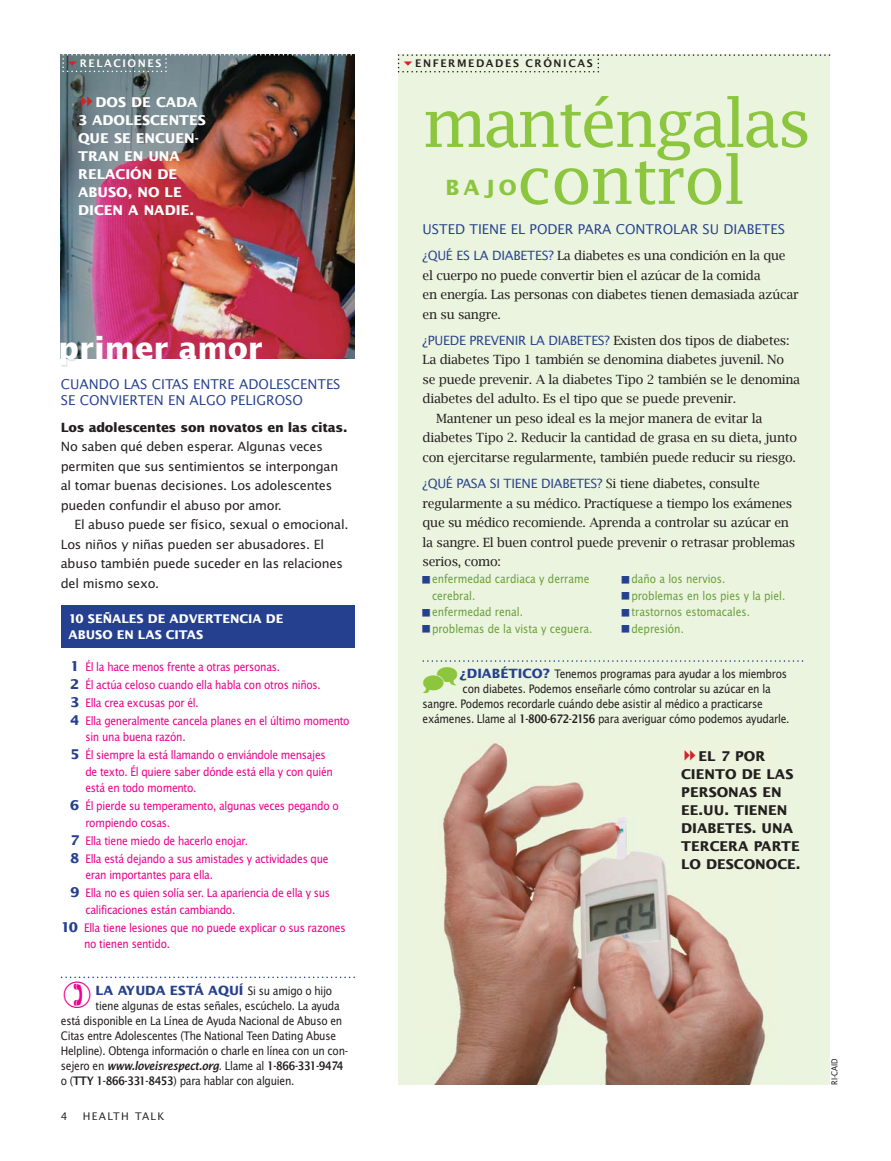
<style>
.page{position:relative;width:891px;height:1161px;background:#fff}
.page>*{position:absolute;margin:0;border:0;box-sizing:border-box;transform-origin:0 0}
.t1{font:66px "Lucida Fax";letter-spacing:-.05em;color:#8cc63f}
.t2{font:66px "Lucida Fax";letter-spacing:-.03em;color:#8cc63f}
.t3{font:700 30px "Lucida Sans Std";color:#fff}
.t4{font:700 21px "Lucida Sans Std";color:#8cc63f}
.t5{font:13.5px/16.5px "Lucida Sans Std";color:#25408e}
.t6{font:700 13.5px/18px "Lucida Sans Std";color:#231f20}
.t7{font:700 13.5px/18px "Lucida Sans Std";color:#fff}
.t8{font:12.75px/19.5px "Lucida Bright";letter-spacing:-.02em;color:#231f20}
.t9{font:12.75px/18px "Lucida Sans Nar EF";letter-spacing:-.02em;color:#ec008c}
.t10{font:12.75px/15px "Lucida Sans Nar EF";letter-spacing:-.02em;color:#231f20}
.t11{font:12.75px/19.5px "Lucida Sans Std";letter-spacing:-.02em;color:#231f20}
.t12{font:12.75px/16.5px "Lucida Sans Nar EF";color:#6ba03c}
.t13{font:12.75px "Lucida Sans Nar EF Dem Bol Ita";letter-spacing:-.02em;color:#231f20}
.t14{font:12.75px "Lucida Sans Std";letter-spacing:-.02em;color:#25408e}
.t15{font:700 12.75px "Lucida Sans Std";letter-spacing:-.02em;color:#231f20}
.t16{font:700 12.75px "Lucida Sans Std";color:#25408e}
.t17{font:700 12px/16.5px "Lucida Sans Std";color:#fff}
.t18{font:600 10.5px "Lucida Sans";letter-spacing:.15em;color:#231f20}
.t19{font:10.5px "Lucida Sans Std";letter-spacing:.13em;color:#231f20}
.t20{font:600 10.5px "Lucida Sans";letter-spacing:.15em;color:#fff}
.t21{font:9px "Lucida Sans Nar EF";color:#231f20}
.s1{font-family:"Lucida Sans Std";font-weight:700;font-size:13.5px;color:#25408e}
.s2{font-family:"Lucida Sans Nar EF";font-weight:400;color:#231f20}
.s3{font-family:"Lucida Sans Nar EF"}
.s4{font-family:"Lucida Sans Nar EF Dem Bol"}
.s5{font-family:"Lucida Sans Std";color:#25408e}
.s6{font-family:"Lucida Bright";color:#231f20}
.s7{font-family:"Lucida Sans Std";font-weight:700;color:#25408e}
</style>
<div class="page">
<div style="left:398px;top:54px;width:432px;height:1031px;background:#ebf4de"></div>
<img style="left:434px;top:743px;width:331px;height:342px">
<img style="left:61px;top:54px;width:294px;height:305px">
<div style="left:61px;top:605px;width:294px;height:43px;background:#25408e"></div>
<svg style="left:423px;top:660px;width:380px;height:2px"></svg>
<svg style="left:685px;top:750px;width:10px;height:10px"></svg>
<svg style="left:398px;top:54px;width:432px;height:18px"></svg>
<svg style="left:61px;top:977px;width:294px;height:2px"></svg>
<svg style="left:82px;top:96px;width:10px;height:10px"></svg>
<svg style="left:62px;top:54px;width:293px;height:18px;background:#556569"></svg>
<p class="t20" style="left:80px;top:59px;width:83px">RELACIONES</p>
<p class="t7" style="left:78px;top:94px;width:129px;text-indent:17px">DOS DE CADA<br>3 ADOLESCENTES<br>QUE SE ENCUEN-<br>TRAN EN UNA<br>RELACIÓN DE<br>ABUSO, NO LE<br>DICEN A NADIE.</p>
<h2 class="t3" style="left:58px;top:335px;width:206px">primer amor</h2>
<p class="t5" style="left:61px;top:376px;width:281px">CUANDO LAS CITAS ENTRE ADOLESCENTES<br>SE CONVIERTEN EN ALGO PELIGROSO</p>
<p class="t15" style="left:61px;top:422px;width:288px">Los adolescentes son novatos en las citas.</p>
<p class="t11" style="left:61px;top:437px;width:279px">No saben qué deben esperar. Algunas veces permiten que sus sentimientos se interpongan al tomar buenas decisiones. Los adolescentes pueden confundir el abuso por amor.</p>
<p class="t11" style="left:61px;top:515px;width:289px;text-indent:13px">El abuso puede ser físico, sexual o emocional.<br>Los niños y niñas pueden ser abusadores. El abuso también puede suceder en las relaciones del mismo sexo.</p>
<p class="t17" style="left:69px;top:611px;width:217px">10 SEÑALES DE ADVERTENCIA DE<br>ABUSO EN LAS CITAS</p>
<p class="t9" style="left:70px;top:658px;width:281px"><span class="s1">1</span> Él la hace menos frente a otras personas.<br><span class="s1">2</span> Él actúa celoso cuando ella habla con otros niños.<br><span class="s1">3</span> Ella crea excusas por él.<br><span class="s1">4</span> Ella generalmente cancela planes en el último momento</p>
<p class="t9" style="left:70px;top:729px;width:257px;text-indent:15px">sin una buena razón.<br><span class="s1">5</span> Él siempre la está llamando o enviándole mensajes</p>
<p class="t9" style="left:85px;top:764px;width:249px;line-height:16.5px">de texto. Él quiere saber dónde está ella y con quién está en todo momento.</p>
<p class="t9" style="left:85px;top:798px;width:255px;line-height:16.5px;text-indent:-15px"><span class="s1">6</span> Él pierde su temperamento, algunas veces pegando o rompiendo cosas.</p>
<p class="t9" style="left:70px;top:832px;width:260px"><span class="s1">7</span> Ella tiene miedo de hacerlo enojar.<br><span class="s1">8</span> Ella está dejando a sus amistades y actividades que</p>
<p class="t9" style="left:70px;top:867px;width:262px;text-indent:15px">eran importantes para ella.<br><span class="s1">9</span> Ella no es quien solía ser. La apariencia de ella y sus</p>
<p class="t9" style="left:61px;top:901px;width:286px;text-indent:25px">calificaciones están cambiando.<br><span class="s1">10</span> Ella tiene lesiones que no puede explicar o sus razones</p>
<p class="t9" style="left:84px;top:936px;width:87px">no tienen sentido.</p>
<p class="t16" style="left:96px;top:985px;width:238px">LA AYUDA ESTÁ AQUÍ <span class="s2">Si su amigo o hijo</span></p>
<p class="t10" style="left:61px;top:999px;width:289px;text-indent:35px">tiene algunas de estas señales, escúchelo. La ayuda está disponible en La Línea de Ayuda Nacional de Abuso en Citas entre Adolescentes (The National Teen Dating Abuse Helpline). Obtenga información o charle en línea con un con-</p>
<p class="t13" style="left:61px;top:1061px;width:284px"><span class="s3">sejero en</span> www.loveisrespect.org<span class="s3">. Llame al</span> <span class="s4">1-866-331-9474</span></p>
<p class="t10" style="left:61px;top:1074px;width:235px">o (<span class="s4">TTY 1-866-331-8453</span>) para hablar con alguien.</p>
<p class="t19" style="left:61px;top:1112px;width:8px">4</p>
<p class="t19" style="left:83px;top:1112px;width:83px">HEALTH TALK</p>
<p class="t18" style="left:415px;top:59px;width:179px">ENFERMEDADES CRÓNICAS</p>
<h1 class="t1" style="left:423px;top:83px;width:391px">manténgalas</h1>
<h3 class="t4" style="left:445px;top:179px;width:73px">BAJO</h3>
<h1 class="t2" style="left:517px;top:140px;width:230px">control</h1>
<p class="t5" style="left:423px;top:222px;width:364px">USTED TIENE EL PODER PARA CONTROLAR SU DIABETES</p>
<p class="t8" style="left:423px;top:246px;width:378px"><span class="s5">¿QUÉ ES LA DIABETES?</span> La diabetes es una condición en la que el cuerpo no puede convertir bien el azúcar de la comida<br>en energía. Las personas con diabetes tienen demasiada azúcar en su sangre.</p>
<p class="t8" style="left:423px;top:330px;width:368px"><span class="s5">¿PUEDE PREVENIR LA DIABETES?</span> Existen dos tipos de diabetes:</p>
<p class="t8" style="left:423px;top:350px;width:363px">La diabetes Tipo 1 también se denomina diabetes juvenil. No</p>
<p class="t8" style="left:423px;top:369px;width:379px">se puede prevenir. A la diabetes Tipo 2 también se le denomina</p>
<p class="t8" style="left:423px;top:389px;width:315px">diabetes del adulto. Es el tipo que se puede prevenir.</p>
<p class="t8" style="left:436px;top:408px;width:328px">Mantener un peso ideal es la mejor manera de evitar la</p>
<p class="t8" style="left:423px;top:428px;width:376px">diabetes Tipo 2. Reducir la cantidad de grasa en su dieta, junto</p>
<p class="t8" style="left:423px;top:447px;width:375px">con ejercitarse regularmente, también puede reducir su riesgo.</p>
<p class="t14" style="left:423px;top:478px;width:339px">¿QUÉ PASA SI TIENE DIABETES? <span class="s6">Si tiene diabetes, consulte</span></p>
<p class="t8" style="left:423px;top:493px;width:374px">regularmente a su médico. Practíquese a tiempo los exámenes que su médico recomiende. Aprenda a controlar su azúcar en la sangre. El buen control puede prevenir o retrasar problemas serios, como:</p>
<p class="t12" style="left:432px;top:572px;width:162px">enfermedad cardiaca y derrame cerebral.<br>enfermedad renal.<br>problemas de la vista y ceguera.</p>
<p class="t12" style="left:631px;top:572px;width:155px">daño a los nervios.<br>problemas en los pies y la piel. trastornos estomacales. depresión.</p>
<p class="t10" style="left:460px;top:667px;width:329px"><span class="s7">¿DIABÉTICO?</span> Tenemos programas para ayudar a los miembros</p>
<p class="t10" style="left:463px;top:682px;width:310px">con diabetes. Podemos enseñarle cómo controlar su azúcar en la</p>
<p class="t10" style="left:423px;top:697px;width:342px">sangre. Podemos recordarle cuándo debe asistir al médico a practicarse</p>
<p class="t10" style="left:423px;top:712px;width:368px">exámenes. Llame al <span class="s4">1-800-672-2156</span> para averiguar cómo podemos ayudarle.</p>
<p class="t6" style="left:681px;top:748px;width:121px;text-indent:17px">EL 7 POR<br>CIENTO DE LAS<br>PERSONAS EN<br>EE.UU. TIENEN<br>DIABETES. UNA<br>TERCERA PARTE<br>LO DESCONOCE.</p>
<p class="t21" style="left:831px;top:1085px;width:28px;rotate:-90deg">RI-CAID</p>
</div>
